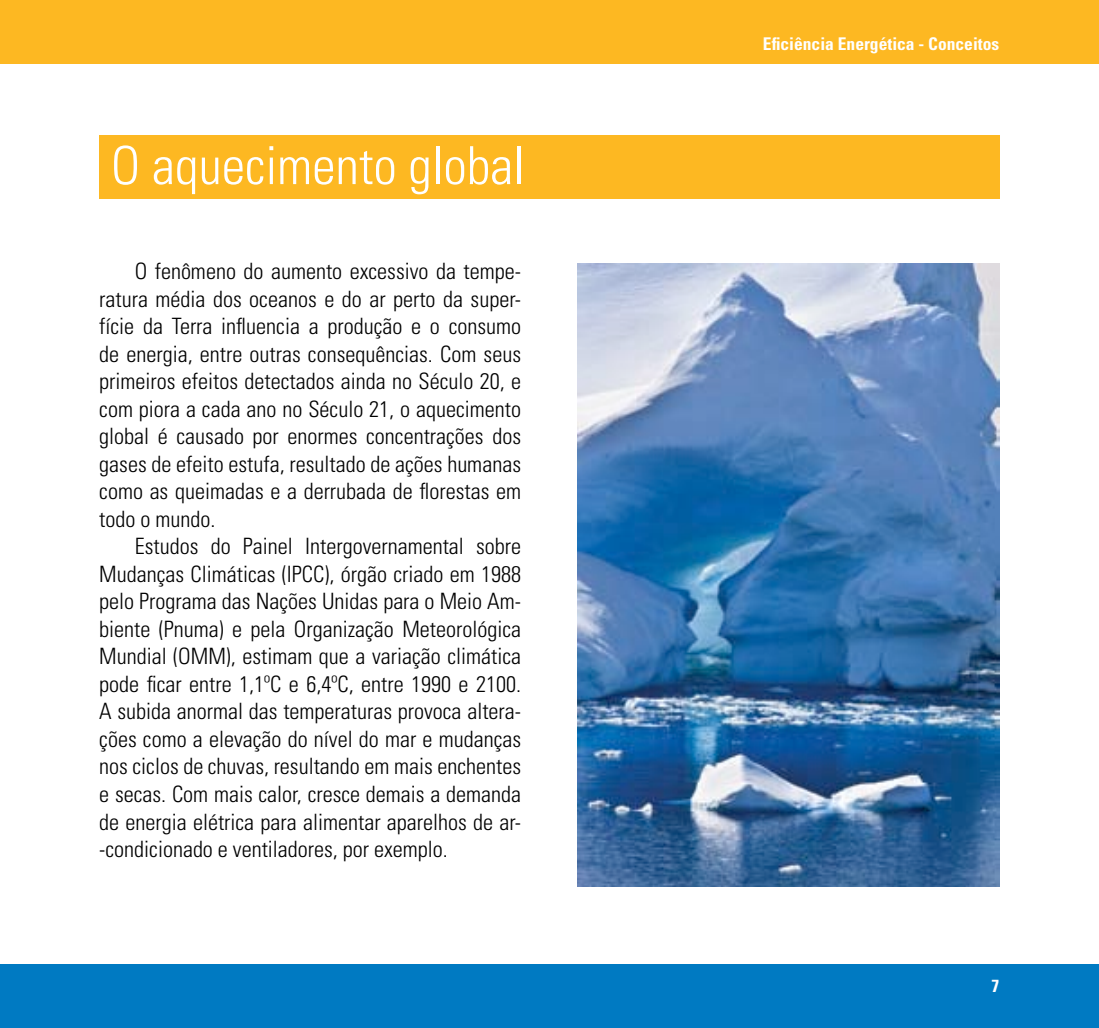
<style>
.page{position:relative;width:1099px;height:1028px;background:#fff}
.page>*{position:absolute;margin:0;border:0;box-sizing:border-box;transform-origin:0 0}
.t1{font:300 condensed 52.5px "Univers";color:#fff}
.Txt{font:300 condensed 22.5px/27.5px "Univers";color:#000;text-align:justify}
.t2{font:700 condensed 17.5px "Univers";color:#fff}
</style>
<div class="page">
<div style="left:0;top:964px;width:1098px;height:64px;background:#007ac2"></div>
<div style="left:0;top:0;width:1098px;height:64px;background:#fdb822"></div>
<div style="left:99px;top:135px;width:900px;height:64px;background:#fdb822"></div>
<img style="left:578px;top:264px;width:421px;height:622px">
<p class="t1" style="left:111px;top:134px;width:415px">O aquecimento global</p>
<p class="Txt" style="left:99px;top:257px;width:423px;text-indent:35px">O fenômeno do aumento excessivo da tempe&shy;ratura média dos oceanos e do ar perto da super&shy;fície da Terra influencia a produção e o consumo de energia, entre outras consequências. Com seus primeiros efeitos detectados ainda no Século 20, e com piora a cada ano no Século 21, o aquecimento global é causado por enormes concentrações dos gases de efeito estufa, resultado de ações humanas como as queimadas e a derrubada de florestas em todo o mundo.</p>
<p class="Txt" style="left:99px;top:532px;width:423px;text-indent:35px">Estudos do Painel Intergovernamental sobre Mudanças Climáticas (IPCC), órgão criado em 1988 pelo Programa das Nações Unidas para o Meio Am&shy;biente (Pnuma) e pela Organização Meteorológica Mundial (OMM), estimam que a variação climática pode ficar entre 1,1ºC e 6,4ºC, entre 1990 e 2100.<br>A subida anormal das temperaturas provoca altera&shy;ções como a elevação do nível do mar e mudanças nos ciclos de chuvas, resultando em mais enchentes e secas. Com mais calor, cresce demais a demanda de energia elétrica para alimentar aparelhos de ar--condicionado e ventiladores, por exemplo.</p>
<p class="t2" style="left:763px;top:33px;width:238px">Eficiência Energética - Conceitos</p>
<p class="t2" style="left:991px;top:975px;width:9px">7</p>
</div>
